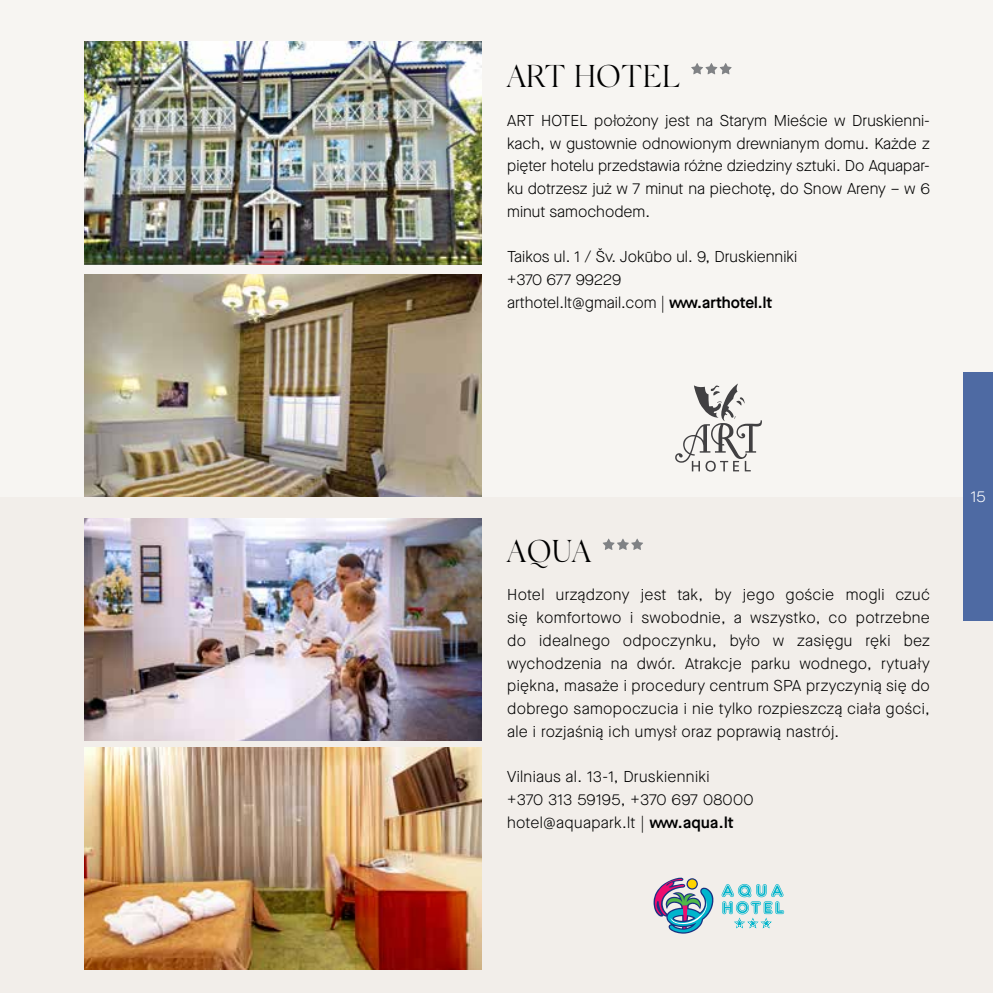
<style>
.page{position:relative;width:993px;height:993px;background:#fff}
.page>*{position:absolute;margin:0;border:0;box-sizing:border-box;transform-origin:0 0}
.t1{font:300 31.5px "Silk Serif";color:#000}
.t2{font:300 15.75px/22.8px "Maison Neue";color:#000;text-align:justify}
.t3{font:300 15.75px/22.8px "Maison Neue";letter-spacing:.02em;color:#000}
.t4{font:300 15.75px "Maison Neue";color:#fff}
.s1{font-weight:600}
</style>
<div class="page">
<div style="left:0;top:0;width:992px;height:992px;background:#f7f5f2"></div>
<div style="left:0;top:497px;width:992px;height:495px;background:#f2eeea"></div>
<img style="left:84px;top:41px;width:397px;height:223px">
<img style="left:84px;top:274px;width:397px;height:222px">
<svg style="left:675px;top:383px;width:86px;height:88px"></svg>
<svg style="left:721px;top:884px;width:62px;height:44px"></svg>
<svg style="left:653px;top:877px;width:61px;height:56px"></svg>
<img style="left:84px;top:518px;width:397px;height:222px">
<img style="left:84px;top:747px;width:397px;height:222px">
<div style="left:962px;top:372px;width:30px;height:248px;background:#4e6aa3"></div>
<svg style="left:603px;top:538px;width:40px;height:11px"></svg>
<svg style="left:691px;top:63px;width:40px;height:11px"></svg>
<h1 class="t1" style="left:507px;top:58px;width:175px">ART HOTEL</h1>
<p class="t2" style="left:507px;top:109px;width:424px">ART HOTEL położony jest na Starym Mieście w Druskienni&shy;kach, w gustownie odnowionym drewnianym domu. Każde z pięter hotelu przedstawia różne dziedziny sztuki. Do Aquapar&shy;ku dotrzesz już w 7 minut na piechotę, do Snow Areny – w 6 minut samochodem.</p>
<p class="t2" style="left:507px;top:245px;width:291px;text-align:left">Taikos ul. 1 / Šv. Jokūbo ul. 9, Druskienniki +370 677 99229<br>arthotel.lt@gmail.com | <span class="s1">www.arthotel.lt</span></p>
<h1 class="t1" style="left:507px;top:532px;width:86px">AQUA</h1>
<p class="t2" style="left:507px;top:583px;width:424px">Hotel urządzony jest tak, by jego goście mogli czuć się komfortowo i swobodnie, a wszystko, co potrzebne do idealnego odpoczynku, było w zasięgu ręki bez wychodzenia na dwór. Atrakcje parku wodnego, rytuały piękna, masaże i procedury centrum SPA przyczynią się do dobrego samopoczucia i nie tylko rozpieszczą ciała gości, ale i rozjaśnią ich umysł oraz poprawią nastrój.</p>
<p class="t3" style="left:507px;top:765px;width:248px">Vilniaus al. 13-1, Druskienniki<br>+370 313 59195, +370 697 08000 hotel@aquapark.lt | <span class="s1">www.aqua.lt</span></p>
<p class="t4" style="left:970px;top:486px;width:16px">15</p>
</div>
